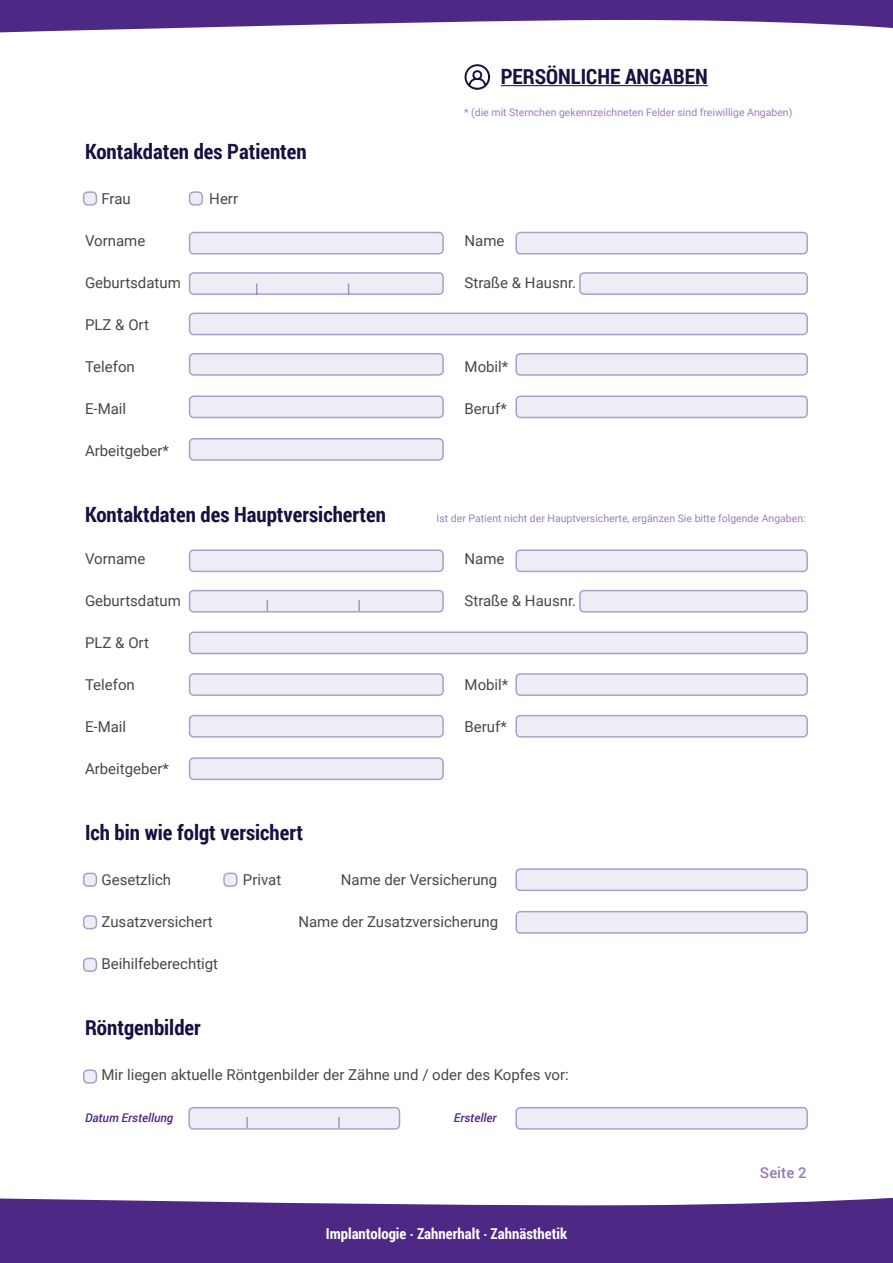
<style>
.page{position:relative;width:893px;height:1263px;background:#fff}
.page>*{position:absolute;margin:0;border:0;box-sizing:border-box;transform-origin:0 0}
.t1{font:700 21px "Roboto Condensed";color:#161141}
.t2{font:15px "Roboto";color:#454849}
.t3{font:700 15px "Roboto Condensed";color:#fff}
.t4{font:500 15px "Roboto";color:#9579b6}
.t5{font:italic 500 12px "Roboto";color:#4d2884}
.t6{font:10.5px "Roboto";color:#9d7fb9}
</style>
<div class="page">
<svg style="left:0;top:1197px;width:893px;height:66px;background:#5c3a8e"></svg>
<svg style="left:0;top:0;width:893px;height:33px"></svg>
<hr style="left:501px;top:85px;width:207px;height:1px;background:#161141">
<svg style="left:465px;top:64px;width:25px;height:26px"></svg>
<div style="left:190px;top:232px;width:253px;height:22px;background:#efecf5;border-radius:4px"></div>
<div style="left:189px;top:232px;width:255px;height:22px;border:2px solid #543d98;border-radius:4px"></div>
<div style="left:190px;top:550px;width:253px;height:21px;background:#efecf5;border-radius:4px"></div>
<div style="left:189px;top:549px;width:255px;height:23px;border:2px solid #543d98;border-radius:4px"></div>
<div style="left:190px;top:273px;width:253px;height:21px;background:#efecf5;border-radius:4px"></div>
<div style="left:189px;top:272px;width:255px;height:23px;border:2px solid #543d98;border-radius:4px"></div>
<div style="left:190px;top:590px;width:253px;height:22px;background:#efecf5;border-radius:4px"></div>
<div style="left:189px;top:590px;width:255px;height:23px;border:2px solid #543d98;border-radius:4px"></div>
<div style="left:190px;top:354px;width:253px;height:21px;background:#efecf5;border-radius:4px"></div>
<div style="left:189px;top:353px;width:255px;height:23px;border:2px solid #543d98;border-radius:4px"></div>
<div style="left:190px;top:674px;width:253px;height:21px;background:#efecf5;border-radius:4px"></div>
<div style="left:189px;top:673px;width:255px;height:23px;border:2px solid #543d98;border-radius:4px"></div>
<div style="left:190px;top:396px;width:253px;height:21px;background:#efecf5;border-radius:4px"></div>
<div style="left:189px;top:395px;width:255px;height:23px;border:2px solid #543d98;border-radius:4px"></div>
<div style="left:190px;top:716px;width:253px;height:21px;background:#efecf5;border-radius:4px"></div>
<div style="left:189px;top:715px;width:255px;height:23px;border:2px solid #543d98;border-radius:4px"></div>
<div style="left:190px;top:439px;width:253px;height:21px;background:#efecf5;border-radius:4px"></div>
<div style="left:189px;top:438px;width:255px;height:23px;border:2px solid #543d98;border-radius:4px"></div>
<div style="left:190px;top:758px;width:253px;height:21px;background:#efecf5;border-radius:4px"></div>
<div style="left:189px;top:757px;width:255px;height:23px;border:2px solid #543d98;border-radius:4px"></div>
<div style="left:516px;top:354px;width:291px;height:21px;background:#efecf5;border-radius:4px"></div>
<div style="left:515px;top:353px;width:293px;height:23px;border:2px solid #543d98;border-radius:4px"></div>
<div style="left:516px;top:674px;width:291px;height:21px;background:#efecf5;border-radius:4px"></div>
<div style="left:515px;top:673px;width:293px;height:23px;border:2px solid #543d98;border-radius:4px"></div>
<div style="left:516px;top:396px;width:291px;height:21px;background:#efecf5;border-radius:4px"></div>
<div style="left:515px;top:395px;width:293px;height:23px;border:2px solid #543d98;border-radius:4px"></div>
<div style="left:516px;top:716px;width:291px;height:21px;background:#efecf5;border-radius:4px"></div>
<div style="left:515px;top:715px;width:293px;height:23px;border:2px solid #543d98;border-radius:4px"></div>
<div style="left:516px;top:869px;width:291px;height:21px;background:#efecf5;border-radius:4px"></div>
<div style="left:515px;top:868px;width:293px;height:23px;border:2px solid #543d98;border-radius:4px"></div>
<div style="left:516px;top:912px;width:291px;height:21px;background:#efecf5;border-radius:4px"></div>
<div style="left:515px;top:911px;width:293px;height:23px;border:2px solid #543d98;border-radius:4px"></div>
<div style="left:516px;top:1108px;width:291px;height:21px;background:#efecf5;border-radius:4px"></div>
<div style="left:515px;top:1107px;width:293px;height:23px;border:2px solid #543d98;border-radius:4px"></div>
<div style="left:189px;top:1108px;width:210px;height:21px;background:#efecf5;border-radius:4px"></div>
<div style="left:188px;top:1107px;width:212px;height:23px;border:2px solid #543d98;border-radius:4px"></div>
<div style="left:190px;top:313px;width:617px;height:22px;background:#efecf5;border-radius:4px"></div>
<div style="left:189px;top:313px;width:619px;height:22px;border:2px solid #543d98;border-radius:4px"></div>
<div style="left:190px;top:632px;width:617px;height:21px;background:#efecf5;border-radius:4px"></div>
<div style="left:189px;top:631px;width:619px;height:23px;border:2px solid #543d98;border-radius:4px"></div>
<div style="left:580px;top:273px;width:227px;height:21px;background:#efecf5;border-radius:4px"></div>
<div style="left:579px;top:272px;width:229px;height:23px;border:2px solid #543d98;border-radius:4px"></div>
<div style="left:580px;top:590px;width:227px;height:22px;background:#efecf5;border-radius:4px"></div>
<div style="left:579px;top:590px;width:229px;height:23px;border:2px solid #543d98;border-radius:4px"></div>
<div style="left:516px;top:232px;width:291px;height:22px;background:#efecf5;border-radius:4px"></div>
<div style="left:515px;top:232px;width:293px;height:22px;border:2px solid #543d98;border-radius:4px"></div>
<div style="left:516px;top:550px;width:291px;height:21px;background:#efecf5;border-radius:4px"></div>
<div style="left:515px;top:549px;width:293px;height:23px;border:2px solid #543d98;border-radius:4px"></div>
<div style="left:84px;top:192px;width:12px;height:13px;background:#efecf5;border-radius:4px"></div>
<div style="left:83px;top:191px;width:14px;height:15px;border:2px solid #543d98;border-radius:4px"></div>
<div style="left:84px;top:873px;width:12px;height:13px;background:#efecf5;border-radius:4px"></div>
<div style="left:83px;top:873px;width:14px;height:14px;border:2px solid #543d98;border-radius:4px"></div>
<div style="left:84px;top:916px;width:12px;height:13px;background:#efecf5;border-radius:4px"></div>
<div style="left:83px;top:915px;width:14px;height:14px;border:2px solid #543d98;border-radius:4px"></div>
<div style="left:84px;top:958px;width:12px;height:13px;background:#efecf5;border-radius:4px"></div>
<div style="left:83px;top:958px;width:14px;height:14px;border:2px solid #543d98;border-radius:4px"></div>
<div style="left:84px;top:1070px;width:12px;height:13px;background:#efecf5;border-radius:4px"></div>
<div style="left:83px;top:1069px;width:14px;height:15px;border:2px solid #543d98;border-radius:4px"></div>
<div style="left:224px;top:873px;width:13px;height:13px;background:#efecf5;border-radius:4px"></div>
<div style="left:223px;top:873px;width:14px;height:14px;border:2px solid #543d98;border-radius:4px"></div>
<div style="left:190px;top:192px;width:12px;height:13px;background:#efecf5;border-radius:4px"></div>
<div style="left:189px;top:191px;width:14px;height:15px;border:2px solid #543d98;border-radius:4px"></div>
<svg style="left:358px;top:600px;width:2px;height:11px"></svg>
<svg style="left:246px;top:1117px;width:2px;height:11px"></svg>
<svg style="left:338px;top:1117px;width:2px;height:11px"></svg>
<p class="t1" style="left:501px;top:62px;width:209px">PERSÖNLICHE ANGABEN</p>
<p class="t6" style="left:464px;top:105px;width:330px">* (die mit Sternchen gekennzeichneten Felder sind freiwillige Angaben)</p>
<p class="t1" style="left:85px;top:137px;width:223px">Kontakdaten des Patienten</p>
<p class="t2" style="left:102px;top:189px;width:31px">Frau</p>
<p class="t2" style="left:209px;top:189px;width:30px">Herr</p>
<p class="t2" style="left:85px;top:231px;width:62px">Vorname</p>
<p class="t2" style="left:465px;top:231px;width:41px">Name</p>
<p class="t2" style="left:85px;top:273px;width:97px">Geburtsdatum</p>
<p class="t2" style="left:465px;top:273px;width:113px">Straße &amp; Hausnr.</p>
<p class="t2" style="left:85px;top:315px;width:65px">PLZ &amp; Ort</p>
<p class="t2" style="left:85px;top:357px;width:51px">Telefon</p>
<p class="t2" style="left:465px;top:357px;width:45px">Mobil*</p>
<p class="t2" style="left:85px;top:399px;width:43px">E-Mail</p>
<p class="t2" style="left:465px;top:399px;width:44px">Beruf*</p>
<p class="t2" style="left:85px;top:441px;width:86px">Arbeitgeber*</p>
<p class="t1" style="left:85px;top:500px;width:302px">Kontaktdaten des Hauptversicherten</p>
<p class="t6" style="left:437px;top:511px;width:371px">Ist der Patient nicht der Hauptversicherte, ergänzen Sie bitte folgende Angaben:</p>
<p class="t2" style="left:85px;top:549px;width:62px">Vorname</p>
<p class="t2" style="left:465px;top:549px;width:41px">Name</p>
<p class="t2" style="left:85px;top:591px;width:97px">Geburtsdatum</p>
<p class="t2" style="left:465px;top:591px;width:113px">Straße &amp; Hausnr.</p>
<p class="t2" style="left:85px;top:633px;width:65px">PLZ &amp; Ort</p>
<p class="t2" style="left:85px;top:675px;width:51px">Telefon</p>
<p class="t2" style="left:465px;top:675px;width:45px">Mobil*</p>
<p class="t2" style="left:85px;top:717px;width:43px">E-Mail</p>
<p class="t2" style="left:465px;top:717px;width:44px">Beruf*</p>
<p class="t2" style="left:85px;top:759px;width:86px">Arbeitgeber*</p>
<p class="t1" style="left:85px;top:818px;width:220px">Ich bin wie folgt versichert</p>
<p class="t2" style="left:102px;top:870px;width:71px">Gesetzlich</p>
<p class="t2" style="left:243px;top:870px;width:40px">Privat</p>
<p class="t2" style="left:341px;top:870px;width:158px">Name der Versicherung</p>
<p class="t2" style="left:102px;top:912px;width:113px">Zusatzversichert</p>
<p class="t2" style="left:298px;top:912px;width:201px">Name der Zusatzversicherung</p>
<p class="t2" style="left:102px;top:954px;width:118px">Beihilfeberechtigt</p>
<p class="t1" style="left:85px;top:1013px;width:117px">Röntgenbilder</p>
<p class="t2" style="left:102px;top:1065px;width:469px">Mir liegen aktuelle Röntgenbilder der Zähne und / oder des Kopfes vor:</p>
<p class="t5" style="left:85px;top:1110px;width:90px">Datum Erstellung</p>
<p class="t5" style="left:454px;top:1110px;width:44px">Ersteller</p>
<p class="t3" style="left:326px;top:1223px;width:243px">Implantologie . Zahnerhalt . Zahnästhetik</p>
<p class="t4" style="left:760px;top:1162px;width:48px">Seite 2</p>
</div>
